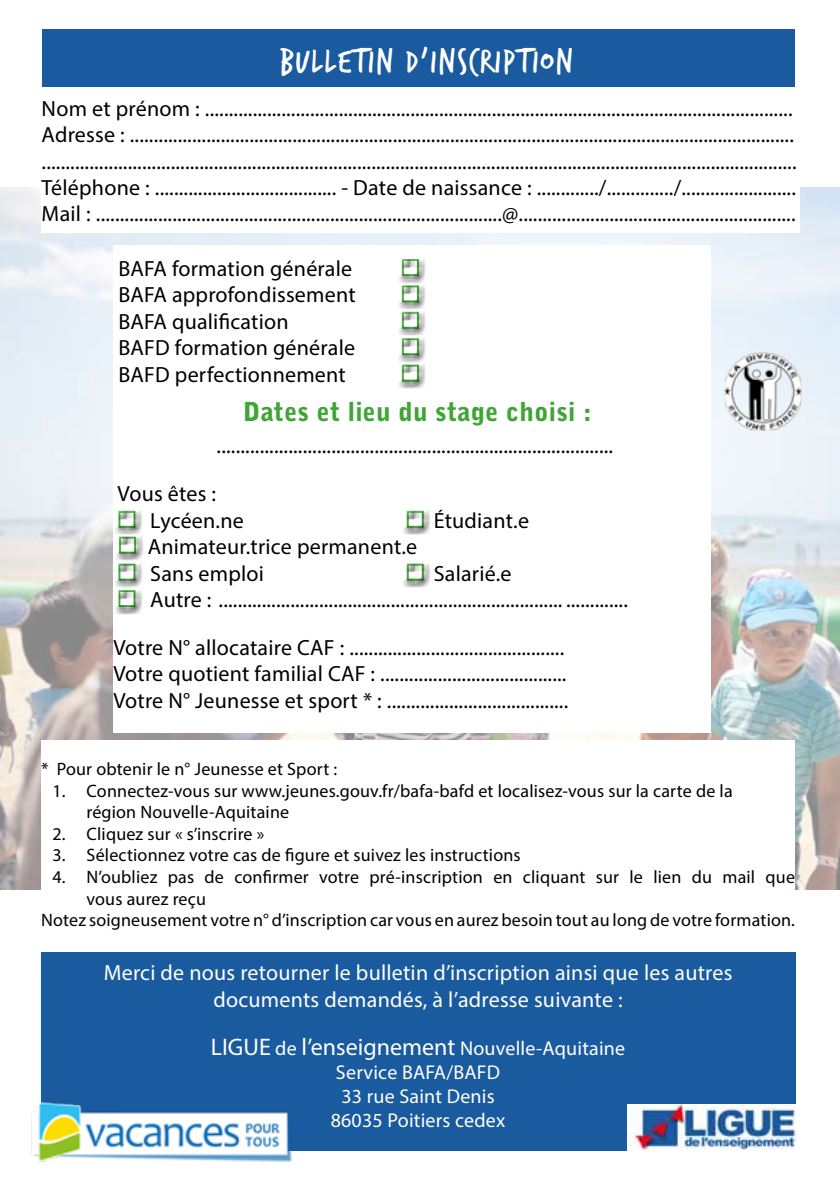
<style>
.page{position:relative;width:840px;height:1191px;background:#fff}
.page>*{position:absolute;margin:0;border:0;box-sizing:border-box;transform-origin:0 0}
.t1{font:36px "Trash Hand";letter-spacing:.05em;color:#fff}
.t2{font:900 26px "Bell Gothic Std";letter-spacing:.01em;color:#3fa535}
.t3{font:22px/26.4px "Myriad Pro";letter-spacing:.01em;color:#000}
.t4{font:22px/26.4px "Myriad Pro";letter-spacing:.01em;color:#fff;text-align:center}
.t5{font:20px/24px "Myriad Pro";letter-spacing:.01em;color:#fff;text-align:center}
.t6{font:18px/21.6px "Myriad Pro";letter-spacing:.01em;color:#000}
.s1{font-size:24px}
</style>
<div class="page">
<img style="left:0;top:187px;width:839px;height:702px">
<div style="left:41px;top:740px;width:753px;height:203px;background:#fff"></div>
<div style="left:42px;top:29px;width:752px;height:58px;background:#1a5a9f"></div>
<div style="left:113px;top:245px;width:598px;height:487px;background:#fff"></div>
<div style="left:395px;top:255px;width:31px;height:28px;background:#000;opacity:.75"></div>
<div style="left:395px;top:279px;width:29px;height:28px;background:#fff;opacity:.75"></div>
<div style="left:395px;top:281px;width:31px;height:29px;background:#000;opacity:.75"></div>
<div style="left:395px;top:305px;width:29px;height:28px;background:#fff;opacity:.75"></div>
<div style="left:395px;top:307px;width:31px;height:29px;background:#000;opacity:.75"></div>
<div style="left:395px;top:332px;width:29px;height:28px;background:#fff;opacity:.75"></div>
<div style="left:395px;top:334px;width:31px;height:29px;background:#000;opacity:.75"></div>
<div style="left:395px;top:358px;width:29px;height:28px;background:#fff;opacity:.75"></div>
<div style="left:395px;top:360px;width:31px;height:29px;background:#000;opacity:.75"></div>
<div style="left:112px;top:504px;width:29px;height:28px;background:#fff"></div>
<div style="left:112px;top:506px;width:31px;height:29px;background:#000;opacity:.75"></div>
<div style="left:400px;top:506px;width:31px;height:29px;background:#000;opacity:.75"></div>
<div style="left:112px;top:557px;width:29px;height:28px;background:#afaeae"></div>
<div style="left:112px;top:559px;width:31px;height:29px;background:#000;opacity:.75"></div>
<div style="left:400px;top:559px;width:31px;height:29px;background:#000;opacity:.75"></div>
<div style="left:112px;top:583px;width:29px;height:28px;background:#fff;opacity:.75"></div>
<div style="left:112px;top:586px;width:31px;height:28px;background:#000;opacity:.75"></div>
<div style="left:41px;top:952px;width:754px;height:199px;background:#1a5a9f"></div>
<img style="left:31px;top:1101px;width:261px;height:61px">
<img style="left:627px;top:1105px;width:168px;height:46px">
<img style="left:724px;top:353px;width:76px;height:77px">
<div style="left:42px;top:99px;width:757px;height:133px;background:#fff"></div>
<div style="left:112px;top:530px;width:30px;height:28px;background:#fff;opacity:.75"></div>
<div style="left:113px;top:532px;width:30px;height:29px;background:#000;opacity:.75"></div>
<h1 class="t1" style="left:280px;top:43px;width:294px">BULLETIN D’INSCRIPTION</h1>
<p class="t3" style="left:42px;top:95px;width:756px">Nom et prénom : ...........................................................................................................................<br>Adresse : ........................................................................................................................................... ..............................................................................................................................................................<br>Téléphone : ...................................... - Date de naissance : ............./............../........................<br>Mail : .....................................................................................@..........................................................</p>
<p class="t3" style="left:118px;top:255px;width:239px">BAFA formation générale<br>BAFA approfondissement<br>BAFA qualification<br>BAFD formation générale<br>BAFD perfectionnement</p>
<p class="t2" style="left:243px;top:397px;width:350px">Dates et lieu du stage choisi :</p>
<p class="t3" style="left:216px;top:432px;width:398px">...................................................................................</p>
<p class="t3" style="left:150px;top:480px;width:95px;text-indent:-33px">Vous êtes :<br>Lycéen.ne</p>
<p class="t3" style="left:433px;top:507px;width:97px">Étudiant.e</p>
<p class="t3" style="left:148px;top:533px;width:271px">Animateur.trice permanent.e<br>Sans emploi</p>
<p class="t3" style="left:150px;top:559px;width:479px;text-indent:283px">Salarié.e<br>Autre : ........................................................................ .............</p>
<p class="t3" style="left:113px;top:634px;width:456px">Votre N° allocataire CAF : .............................................<br>Votre quotient familial CAF : .......................................<br>Votre N° Jeunesse et sport * : ......................................</p>
<p class="t6" style="left:41px;top:758px;width:297px">* Pour obtenir le n° Jeunesse et Sport :</p>
<p class="t6" style="left:86px;top:779px;width:647px;text-indent:-34px">1. Connectez-vous sur www.jeunes.gouv.fr/bafa-bafd et localisez-vous sur la carte de la région Nouvelle-Aquitaine</p>
<p class="t6" style="left:52px;top:822px;width:213px">2. Cliquez sur « s’inscrire »</p>
<p class="t6" style="left:52px;top:844px;width:469px">3. Sélectionnez votre cas de figure et suivez les instructions</p>
<p class="t6" style="left:52px;top:866px;width:743px">4. N’oubliez pas de confirmer votre pré-inscription en cliquant sur le lien du mail que</p>
<p class="t6" style="left:86px;top:887px;width:121px">vous aurez reçu</p>
<p class="t6" style="left:41px;top:909px;width:755px">Notez soigneusement votre n° d’inscription car vous en aurez besoin tout au long de votre formation.</p>
<p class="t4" style="left:104px;top:959px;width:629px">Merci de nous retourner le bulletin d’inscription ainsi que les autres documents demandés, à l’adresse suivante :</p>
<p class="t5" style="left:211px;top:1035px;width:415px"><span class="s1">LIGUE</span> de <span class="s1">l’enseignement</span> Nouvelle-Aquitaine<br>Service BAFA/BAFD<br>33 rue Saint Denis<br>86035 Poitiers cedex</p>
</div>
